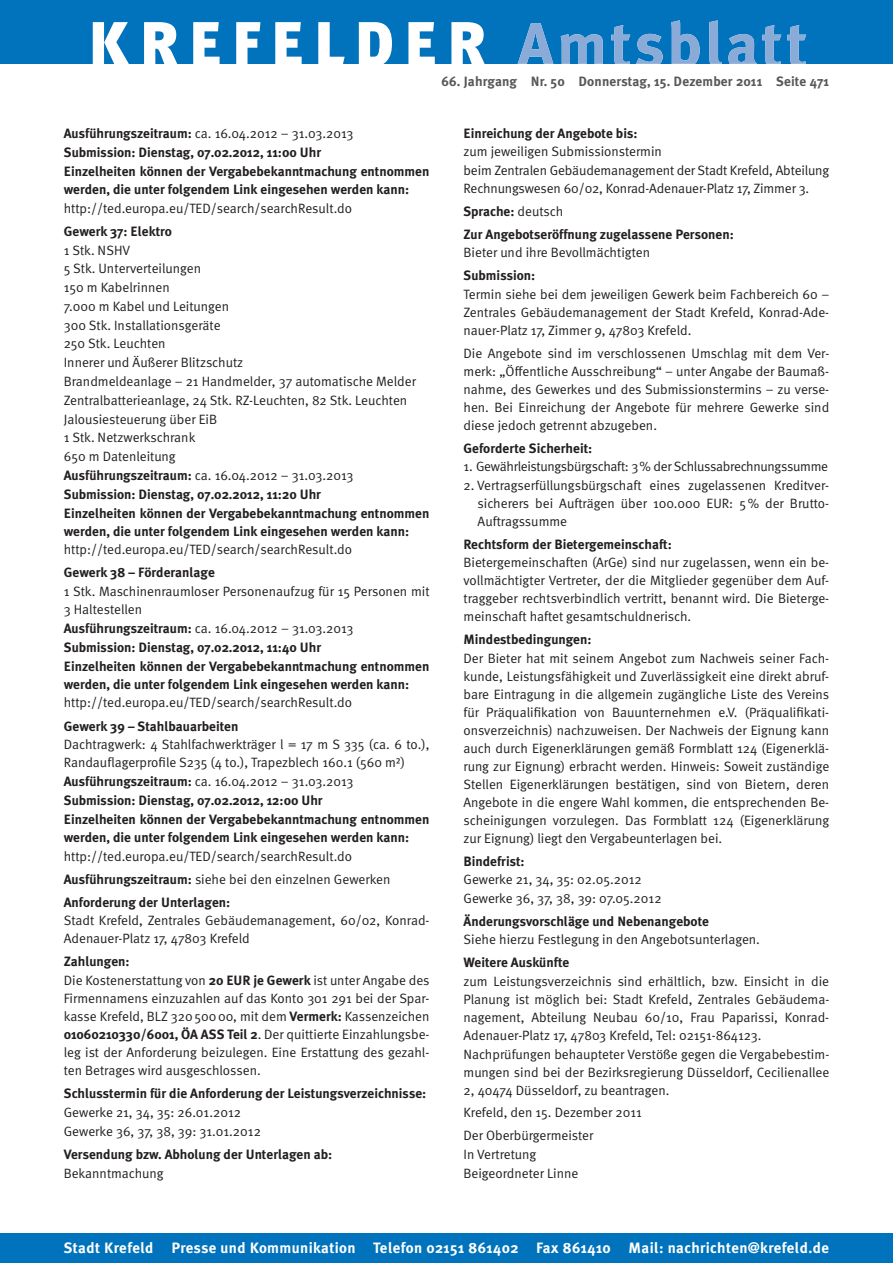
<style>
.page{position:relative;width:893px;height:1263px;background:#fff}
.page>*{position:absolute;margin:0;border:0;box-sizing:border-box;transform-origin:0 0}
.t1{font:700 15px "Meta Plus";letter-spacing:.025em;color:#fff}
.t2{font:13.5px/18px "Meta Normal";color:#231f20}
.t3{font:700 13.5px/18.5px "Meta Plus";color:#231f20}
.t4{font:13.5px "Meta Normal";letter-spacing:-.02em;color:#231f20}
.t5{font:700 13.5px "Meta Plus";letter-spacing:.01em;color:#57585a}
.s1{font-family:"Meta Plus";font-weight:700}
.s2{font-family:"Meta Normal";font-weight:400}
</style>
<div class="page">
<div style="left:0;top:0;width:893px;height:64px;background:#0073bc"></div>
<svg style="left:93px;top:22px;width:392px;height:42px"></svg>
<svg style="left:517px;top:20px;width:289px;height:44px"></svg>
<div style="left:0;top:1233px;width:893px;height:30px;background:#0073bc"></div>
<p class="t5" style="left:441px;top:76px;width:389px">66. Jahrgang Nr. 50 Donnerstag, 15. Dezember 2011 Seite 471</p>
<p class="t2" style="left:64px;top:126px;width:291px"><span class="s1">Ausführungszeitraum:</span> ca. 16.04.2012 – 31.03.2013</p>
<p class="t3" style="left:64px;top:144px;width:367px">Submission: Dienstag, 07.02.2012, 11:00 Uhr<br>Einzelheiten können der Vergabebekanntmachung entnommen werden, die unter folgendem Link eingesehen werden kann:</p>
<p class="t2" style="left:64px;top:200px;width:290px">http://ted.europa.eu/TED/search/searchResult.do</p>
<p class="t3" style="left:64px;top:223px;width:110px">Gewerk 37: Elektro</p>
<p class="t2" style="left:64px;top:241px;width:354px;line-height:18.8px">1 Stk. NSHV<br>5 Stk. Unterverteilungen<br>150 m Kabelrinnen<br>7.000 m Kabel und Leitungen<br>300 Stk. Installationsgeräte<br>250 Stk. Leuchten<br>Innerer und Äußerer Blitzschutz<br>Brandmeldeanlage – 21 Handmelder, 37 automatische Melder<br>Zentralbatterieanlage, 24 Stk. RZ-Leuchten, 82 Stk. Leuchten<br>Jalousiesteuerung über EiB<br>1 Stk. Netzwerkschrank<br>650 m Datenleitung<br><span class="s1">Ausführungszeitraum:</span> ca. 16.04.2012 – 31.03.2013</p>
<p class="t3" style="left:64px;top:486px;width:367px">Submission: Dienstag, 07.02.2012, 11:20 Uhr<br>Einzelheiten können der Vergabebekanntmachung entnommen werden, die unter folgendem Link eingesehen werden kann:</p>
<p class="t2" style="left:64px;top:542px;width:290px">http://ted.europa.eu/TED/search/searchResult.do</p>
<p class="t3" style="left:64px;top:564px;width:153px">Gewerk 38 – Förderanlage</p>
<p class="t2" style="left:64px;top:583px;width:367px;line-height:18.5px">1 Stk. Maschinenraumloser Personenaufzug für 15 Personen mit<br>3 Haltestellen<br><span class="s1">Ausführungszeitraum:</span> ca. 16.04.2012 – 31.03.2013</p>
<p class="t3" style="left:64px;top:639px;width:367px">Submission: Dienstag, 07.02.2012, 11:40 Uhr<br>Einzelheiten können der Vergabebekanntmachung entnommen werden, die unter folgendem Link eingesehen werden kann:</p>
<p class="t2" style="left:64px;top:695px;width:290px">http://ted.europa.eu/TED/search/searchResult.do</p>
<p class="t3" style="left:64px;top:717px;width:176px">Gewerk 39 – Stahlbauarbeiten</p>
<p class="t2" style="left:64px;top:736px;width:367px;line-height:18.5px">Dachtragwerk: 4 Stahlfachwerkträger l = 17 m S 335 (ca. 6 to.),<br>Randauflagerprofile S235 (4 to.), Trapezblech 160.1 (560 m²)<br><span class="s1">Ausführungszeitraum:</span> ca. 16.04.2012 – 31.03.2013</p>
<p class="t3" style="left:64px;top:792px;width:367px">Submission: Dienstag, 07.02.2012, 12:00 Uhr<br>Einzelheiten können der Vergabebekanntmachung entnommen werden, die unter folgendem Link eingesehen werden kann:</p>
<p class="t2" style="left:64px;top:845px;width:328px;line-height:23.1px">http://ted.europa.eu/TED/search/searchResult.do<br><span class="s1">Ausführungszeitraum:</span> siehe bei den einzelnen Gewerken</p>
<p class="t3" style="left:64px;top:894px;width:168px">Anforderung der Unterlagen:</p>
<p class="t2" style="left:64px;top:913px;width:367px">Stadt Krefeld, Zentrales Gebäudemanagement, 60/02, Konrad-<br>Adenauer-Platz 17, 47803 Krefeld</p>
<p class="t3" style="left:64px;top:953px;width:67px">Zahlungen:</p>
<p class="t2" style="left:64px;top:973px;width:367px;text-align:justify">Die Kostenerstattung von <span class="s1">20 EUR je Gewerk</span> ist unter Angabe des Firmennamens einzuzahlen auf das Konto 301 291 bei der Spar&shy;kasse Krefeld, BLZ 320 500 00, mit dem <span class="s1">Vermerk:</span> Kassenzeichen <span class="s1">01060210330/6001, ÖA ASS Teil 2</span>. Der quittierte Einzahlungsbe&shy;leg ist der Anforderung beizulegen. Eine Erstattung des gezahl&shy;ten Betrages wird ausgeschlossen.</p>
<p class="t3" style="left:64px;top:1085px;width:364px">Schlusstermin für die Anforderung der Leistungsverzeichnisse:</p>
<p class="t2" style="left:64px;top:1104px;width:199px;line-height:18.8px">Gewerke 21, 34, 35: 26.01.2012<br>Gewerke 36, 37, 38, 39: 31.01.2012</p>
<p class="t3" style="left:64px;top:1146px;width:270px">Versendung bzw. Abholung der Unterlagen ab:</p>
<p class="t2" style="left:64px;top:1165px;width:101px">Bekanntmachung</p>
<p class="t3" style="left:463px;top:125px;width:176px">Einreichung der Angebote bis:</p>
<p class="t2" style="left:463px;top:144px;width:367px">zum jeweiligen Submissionstermin<br>beim Zentralen Gebäudemanagement der Stadt Krefeld, Abteilung<br>Rechnungswesen 60/02, Konrad-Adenauer-Platz 17, Zimmer 3.</p>
<p class="t3" style="left:463px;top:201px;width:272px;line-height:22.8px">Sprache: <span class="s2">deutsch<br></span>Zur Angebotseröffnung zugelassene Personen:</p>
<p class="t2" style="left:463px;top:245px;width:188px">Bieter und ihre Bevollmächtigten</p>
<p class="t3" style="left:463px;top:267px;width:73px">Submission:</p>
<p class="t2" style="left:463px;top:286px;width:367px;text-align:justify">Termin siehe bei dem jeweiligen Gewerk beim Fachbereich 60 – Zentrales Gebäudemanagement der Stadt Krefeld, Konrad-Ade&shy;nauer-Platz 17, Zimmer 9, 47803 Krefeld.</p>
<p class="t2" style="left:463px;top:345px;width:367px;text-align:justify">Die Angebote sind im verschlossenen Umschlag mit dem Ver&shy;merk: „Öffentliche Ausschreibung“ – unter Angabe der Baumaß&shy;nahme, des Gewerkes und des Submissionstermins – zu verse&shy;hen. Bei Einreichung der Angebote für mehrere Gewerke sind diese jedoch getrennt abzugeben.</p>
<p class="t3" style="left:463px;top:440px;width:130px">Geforderte Sicherheit:</p>
<p class="t4" style="left:463px;top:462px;width:366px">1. Gewährleistungsbürgschaft: 3 % der Schlussabrechnungssumme</p>
<p class="t2" style="left:478px;top:477px;width:353px;text-align:justify;text-indent:-14px">2. Vertragserfüllungsbürgschaft eines zugelassenen Kreditver&shy;sicherers bei Aufträgen über 100.000 EUR: 5 % der Brutto-Auftragssumme</p>
<p class="t3" style="left:463px;top:536px;width:210px">Rechtsform der Bietergemeinschaft:</p>
<p class="t2" style="left:463px;top:555px;width:367px;text-align:justify">Bietergemeinschaften (ArGe) sind nur zugelassen, wenn ein be&shy;vollmächtigter Vertreter, der die Mitglieder gegenüber dem Auf&shy;traggeber rechtsverbindlich vertritt, benannt wird. Die Bieterge&shy;meinschaft haftet gesamtschuldnerisch.</p>
<p class="t3" style="left:463px;top:631px;width:130px">Mindestbedingungen:</p>
<p class="t2" style="left:463px;top:650px;width:367px;text-align:justify">Der Bieter hat mit seinem Angebot zum Nachweis seiner Fach&shy;kunde, Leistungsfähigkeit und Zuverlässigkeit eine direkt abruf&shy;bare Eintragung in die allgemein zugängliche Liste des Vereins für Präqualifikation von Bauunternehmen e.V. (Präqualifikati&shy;onsverzeichnis) nachzuweisen. Der Nachweis der Eignung kann auch durch Eigenerklärungen gemäß Formblatt 124 (Eigenerklä&shy;rung zur Eignung) erbracht werden. Hinweis: Soweit zuständige Stellen Eigenerklärungen bestätigen, sind von Bietern, deren Angebote in die engere Wahl kommen, die entsprechenden Be&shy;scheinigungen vorzulegen. Das Formblatt 124 (Eigenerklärung zur Eignung) liegt den Vergabeunterlagen bei.</p>
<p class="t3" style="left:463px;top:853px;width:63px">Bindefrist:</p>
<p class="t2" style="left:463px;top:871px;width:200px;line-height:18.6px">Gewerke 21, 34, 35: 02.05.2012<br>Gewerke 36, 37, 38, 39: 07.05.2012</p>
<p class="t3" style="left:463px;top:913px;width:247px">Änderungsvorschläge und Nebenangebote</p>
<p class="t2" style="left:463px;top:932px;width:298px">Siehe hierzu Festlegung in den Angebotsunterlagen.</p>
<p class="t3" style="left:463px;top:954px;width:107px">Weitere Auskünfte</p>
<p class="t2" style="left:463px;top:973px;width:367px">zum Leistungsverzeichnis sind erhältlich, bzw. Einsicht in die Planung ist möglich bei: Stadt Krefeld, Zentrales Gebäudema&shy;nagement, Abteilung Neubau 60/10, Frau Paparissi, Konrad-Adenauer-Platz 17, 47803 Krefeld, Tel: 02151-864123.<br>Nachprüfungen behaupteter Verstöße gegen die Vergabebestim&shy;mungen sind bei der Bezirksregierung Düsseldorf, Cecilienallee 2, 40474 Düsseldorf, zu beantragen.</p>
<p class="t2" style="left:463px;top:1102px;width:180px;line-height:22.8px">Krefeld, den 15. Dezember 2011<br>Der Oberbürgermeister</p>
<p class="t2" style="left:463px;top:1146px;width:116px;line-height:18.6px">In Vertretung<br>Beigeordneter Linne</p>
<p class="t1" style="left:64px;top:1242px;width:767px">Stadt Krefeld Presse und Kommunikation Telefon 02151 861402 Fax 861410 Mail: nachrichten@krefeld.de</p>
</div>
